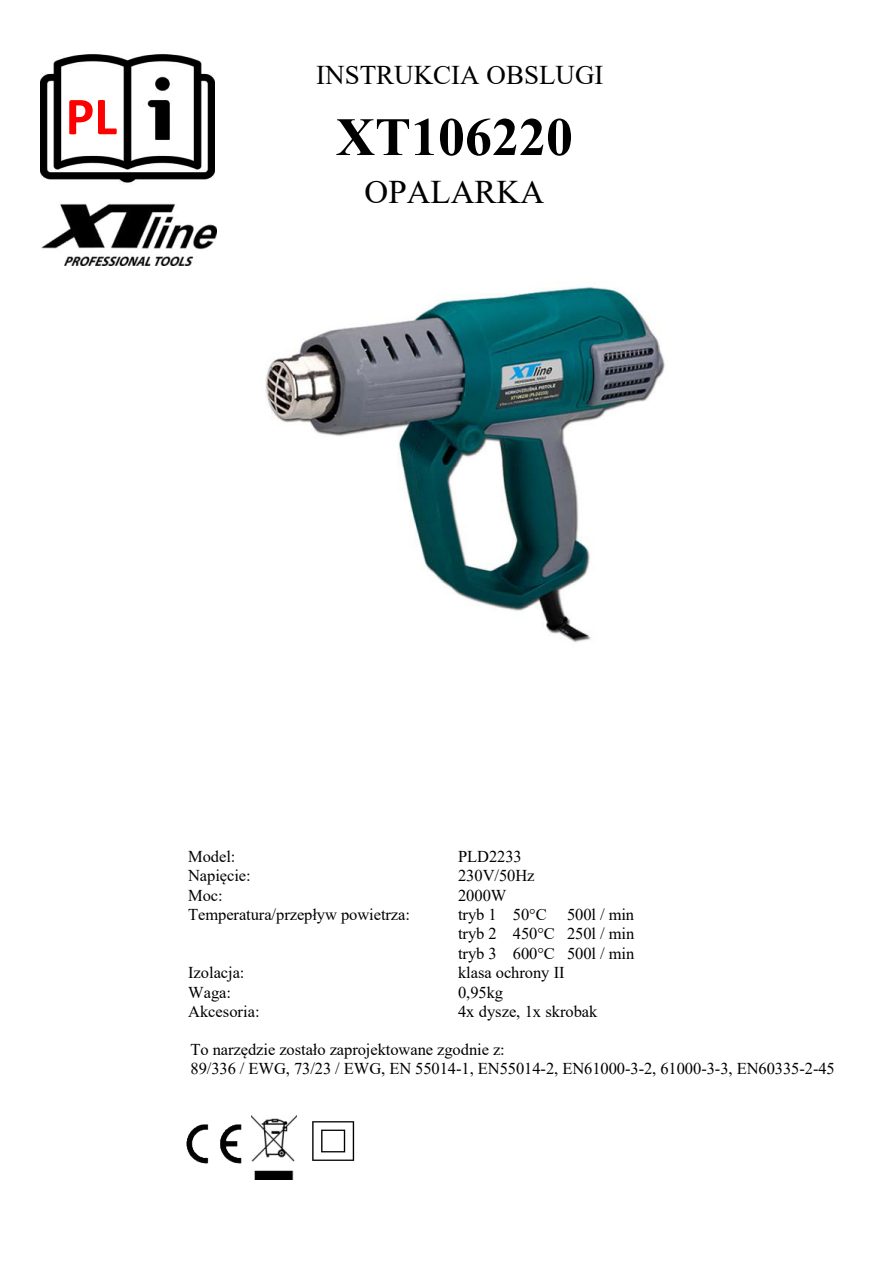
<style>
.page{position:relative;width:893px;height:1263px;background:#fff}
.page>*{position:absolute;margin:0;border:0;box-sizing:border-box;transform-origin:0 0}
.t1{font:700 54px "Times New Roman";color:#000}
.t2{font:700 54px "Calibri";color:#f00}
.t3{font:33px "Times New Roman";color:#000}
.t4{font:27px "Times New Roman";color:#000}
.t5{font:16.5px/19.4px "Times New Roman";letter-spacing:-.005em;color:#000}
.s1{font-style:inherit}
</style>
<div class="page">
<img style="left:40px;top:54px;width:175px;height:129px">
<img style="left:41px;top:204px;width:176px;height:61px">
<img style="left:186px;top:1124px;width:56px;height:40px">
<img style="left:251px;top:1115px;width:46px;height:65px">
<img style="left:312px;top:1121px;width:43px;height:40px">
<img style="left:265px;top:281px;width:400px;height:362px">
<h1 class="t2" style="left:66px;top:78px;width:53px">PL</h1>
<h3 class="t4" style="left:316px;top:56px;width:289px">INSTRUKCIA OBSLUGI</h3>
<h1 class="t1" style="left:336px;top:100px;width:239px">XT106220</h1>
<h2 class="t3" style="left:365px;top:169px;width:181px">OPALARKA</h2>
<p class="t5" style="left:188px;top:846px;width:223px">Model:<br>Napięcie:<br>Moc:<br>Temperatura/przepływ powietrza:</p>
<p class="t5" style="left:458px;top:846px;width:178px">PLD2233<br>230V<span class="s1">/</span>50Hz<br>2000W<br>tryb 1 50°C 500l / min tryb 2 450°C 250l / min tryb 3 600°C 500l / min klasa ochrony II<br>0,95kg<br>4x dysze, 1x skrobak</p>
<p class="t5" style="left:190px;top:1039px;width:646px;line-height:19.8px">To narzędzie zostało zaprojektowane zgodnie z:<br>89/336 / EWG, 73/23 / EWG, EN 55014-1, EN55014-2, EN61000-3-2, 61000-3-3, EN60335-2-45</p>
<p class="t5" style="left:188px;top:962px;width:73px">Izolacja:<br>Waga:<br>Akcesoria:</p>
</div>
